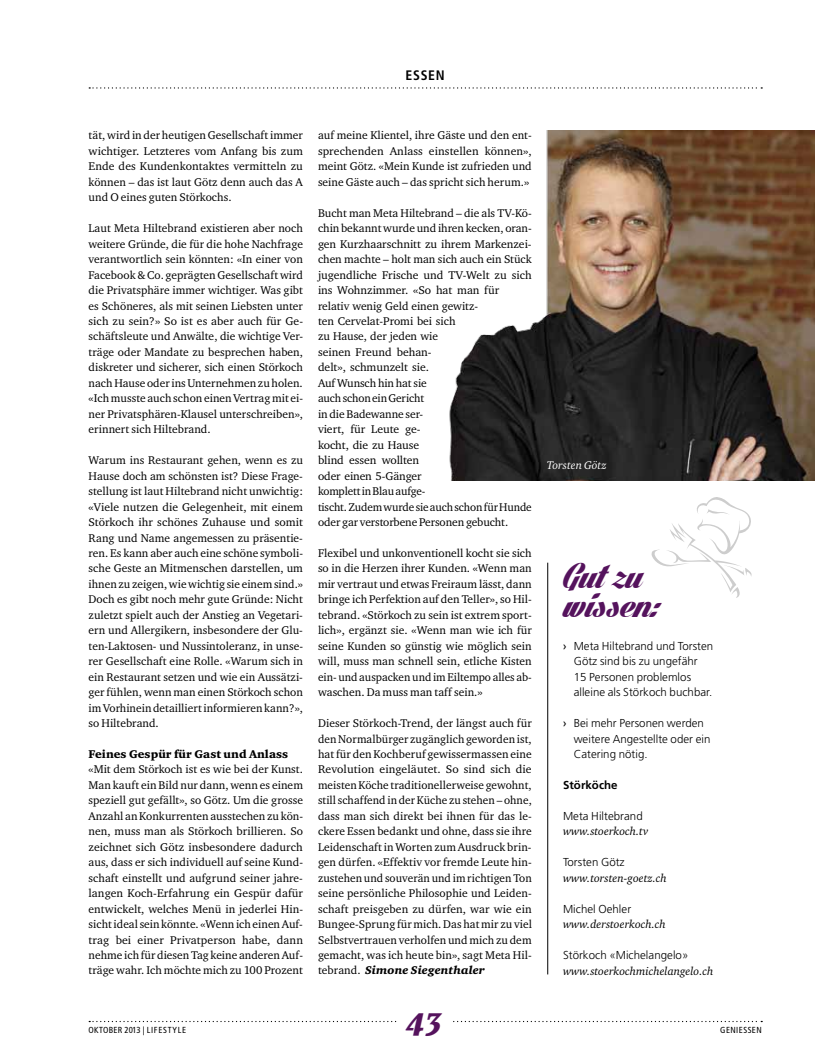
<style>
.page{position:relative;width:815px;height:1063px;background:#fff}
.page>*{position:absolute;margin:0;border:0;box-sizing:border-box;transform-origin:0 0}
.t1{font:37.5px/28.8px "Lighthouse Personal Use";color:#55135d}
.t2{font:35px "Sprint";color:#55135d;scale:.84 1}
.t3{font:700 condensed 13.75px "Frutiger LT Std";color:#000}
.t4{font:11.5px/15.5px "Charter ITC";color:#000;text-align:justify}
.t5{font:300 11.5px/15.5px "Frutiger LT Std";letter-spacing:.005em;color:#000}
.t6{font:italic 11.5px "Charter ITC";letter-spacing:.005em;color:#000}
.t7{font:11.5px "Charter ITC Blac";letter-spacing:.005em;color:#000}
.t8{font:11.5px "Charter ITC Blac Ital";letter-spacing:.01em;color:#000}
.t9{font:11.5px "Charter ITC Regu Ital OS";letter-spacing:.005em;color:#fff}
.t10{font:700 11.5px "Frutiger LT Std";letter-spacing:.005em;color:#000}
.t11{font:condensed 8.75px "Frutiger LT Std";letter-spacing:.05em;color:#000}
.s1{font-family:"Charter ITC"}
.s2{font-weight:400}
</style>
<div class="page">
<img style="left:449px;top:131px;width:366px;height:349px">
<svg style="left:651px;top:497px;width:101px;height:101px"></svg>
<svg style="left:89px;top:1021px;width:673px;height:1px"></svg>
<div style="left:398px;top:1005px;width:54px;height:58px;background:#fff"></div>
<svg style="left:89px;top:87px;width:673px;height:2px"></svg>
<hr style="left:547px;top:563px;width:1px;height:411px;background:#000">
<p class="t3" style="left:406px;top:67px;width:41px">ESSEN</p>
<p class="t4" style="left:89px;top:128px;width:216px">tät, wird in der heutigen Gesellschaft immer wichtiger. Letzteres vom Anfang bis zum Ende des Kundenkontaktes vermitteln zu können – das ist laut Götz denn auch das A und O eines guten Störkochs.</p>
<p class="t4" style="left:89px;top:220px;width:216px">Laut Meta Hiltebrand existieren aber noch weitere Gründe, die für die hohe Nachfrage verantwortlich sein könnten: «In einer von Facebook &amp; Co. geprägten Gesellschaft wird die Privatsphäre immer wichtiger. Was gibt es Schöneres, als mit seinen Liebsten unter sich zu sein?» So ist es aber auch für Ge&shy;schäftsleute und Anwälte, die wichtige Ver&shy;träge oder Mandate zu besprechen haben, diskreter und sicherer, sich einen Störkoch nach Hause oder ins Unternehmen zu holen. «Ich musste auch schon einen Vertrag mit ei&shy;ner Privatsphären-Klausel unterschreiben», erinnert sich Hiltebrand.</p>
<p class="t4" style="left:89px;top:452px;width:216px">Warum ins Restaurant gehen, wenn es zu Hause doch am schönsten ist? Diese Frage&shy;stellung ist laut Hiltebrand nicht unwichtig: «Viele nutzen die Gelegenheit, mit einem Störkoch ihr schönes Zuhause und somit Rang und Name angemessen zu präsentie&shy;ren. Es kann aber auch eine schöne symboli&shy;sche Geste an Mitmenschen darstellen, um ihnen zu zeigen, wie wichtig sie einem sind.» Doch es gibt noch mehr gute Gründe: Nicht zuletzt spielt auch der Anstieg an Vegetari&shy;ern und Allergikern, insbesondere der Glu&shy;ten-Laktosen- und Nussintoleranz, in unse&shy;rer Gesellschaft eine Rolle. «Warum sich in ein Restaurant setzen und wie ein Aussätzi&shy;ger fühlen, wenn man einen Störkoch schon im Vorhinein detailliert informieren kann?», so Hiltebrand.</p>
<p class="t7" style="left:89px;top:747px;width:201px">Feines Gespür für Gast und Anlass</p>
<p class="t4" style="left:89px;top:761px;width:216px">«Mit dem Störkoch ist es wie bei der Kunst.<br>Man kauft ein Bild nur dann, wenn es einem speziell gut gefällt», so Götz. Um die grosse Anzahl an Konkurrenten ausstechen zu kön&shy;nen, muss man als Störkoch brillieren. So zeichnet sich Götz insbesondere dadurch aus, dass er sich individuell auf seine Kund&shy;schaft einstellt und aufgrund seiner jahre&shy;langen Koch-Erfahrung ein Gespür dafür entwickelt, welches Menü in jederlei Hin&shy;sicht ideal sein könnte. «Wenn ich einen Auf&shy;trag bei einer Privatperson habe, dann nehme ich für diesen Tag keine anderen Auf&shy;träge wahr. Ich möchte mich zu 100 Prozent</p>
<p class="t4" style="left:318px;top:128px;width:215px">auf meine Klientel, ihre Gäste und den ent&shy;sprechenden Anlass einstellen können», meint Götz. «Mein Kunde ist zufrieden und seine Gäste auch – das spricht sich herum.»</p>
<p class="t4" style="left:318px;top:205px;width:215px;text-align:left">Bucht man Meta Hiltebrand – die als TV-Kö&shy;chin bekannt wurde und ihren kecken, oran&shy;gen Kurzhaarschnitt zu ihrem Markenzei&shy;chen machte – holt man sich auch ein Stück jugendliche Frische und TV-Welt zu sich ins Wohnzimmer. «So hat man für relativ wenig Geld einen gewitz-<br>ten Cervelat-Promi bei sich<br>zu Hause, der jeden wie<br>seinen Freund behan-<br>delt», schmunzelt sie.<br>Auf Wunsch hin hat sie<br>auch schon ein Gericht<br>in die Badewanne ser-<br>viert, für Leute ge-<br>kocht, die zu Hause<br>blind essen wollten<br>oder einen 5-Gänger<br>komplett in Blau aufge-<br>tischt. Zudem wurde sie auch schon für Hunde oder gar verstorbene Personen gebucht.</p>
<p class="t4" style="left:318px;top:545px;width:215px">Flexibel und unkonventionell kocht sie sich so in die Herzen ihrer Kunden. «Wenn man mir vertraut und etwas Freiraum lässt, dann bringe ich Perfektion auf den Teller», so Hil&shy;tebrand. «Störkoch zu sein ist extrem sport&shy;lich», ergänzt sie. «Wenn man wie ich für seine Kunden so günstig wie möglich sein will, muss man schnell sein, etliche Kisten ein- und auspacken und im Eiltempo alles ab&shy;waschen. Da muss man taff sein.»</p>
<p class="t4" style="left:318px;top:715px;width:215px">Dieser Störkoch-Trend, der längst auch für den Normalbürger zugänglich geworden ist, hat für den Kochberuf gewissermassen eine Revolution eingeläutet. So sind sich die meisten Köche traditionellerweise gewohnt, still schaffend in der Küche zu stehen – ohne, dass man sich direkt bei ihnen für das le&shy;ckere Essen bedankt und ohne, dass sie ihre Leidenschaft in Worten zum Ausdruck brin&shy;gen dürfen. «Effektiv vor fremde Leute hin&shy;zustehen und souverän und im richtigen Ton seine persönliche Philosophie und Leiden&shy;schaft preisgeben zu dürfen, war wie ein Bungee-Sprung für mich. Das hat mir zu viel Selbstvertrauen verholfen und mich zu dem gemacht, was ich heute bin», sagt Meta Hil-</p>
<p class="t8" style="left:318px;top:963px;width:168px"><span class="s1">tebrand.</span> Simone Siegenthaler</p>
<p class="t11" style="left:89px;top:1024px;width:99px">OKTOBER 2013 | LIFESTYLE</p>
<h2 class="t2" style="left:408px;top:999px;width:43px">43</h2>
<p class="t9" style="left:547px;top:458px;width:61px">Torsten Götz</p>
<h1 class="t1" style="left:563px;top:561px;width:97px">Gut zu wissen:</h1>
<p class="t5" style="left:574px;top:638px;width:141px;text-indent:-11px"><span class="s2">›</span> Meta Hiltebrand und Torsten<br>Götz sind bis zu ungefähr<br>15 Personen problemlos alleine als Störkoch buchbar.</p>
<p class="t5" style="left:574px;top:716px;width:138px;text-indent:-11px"><span class="s2">›</span> Bei mehr Personen werden weitere Angestellte oder ein<br>Catering nötig.</p>
<p class="t10" style="left:563px;top:778px;width:56px">Störköche</p>
<p class="t5" style="left:563px;top:808px;width:81px">Meta Hiltebrand</p>
<p class="t6" style="left:563px;top:824px;width:87px">www.stoerkoch.tv</p>
<p class="t5" style="left:563px;top:855px;width:63px">Torsten Götz</p>
<p class="t6" style="left:563px;top:871px;width:105px">www.torsten-goetz.ch</p>
<p class="t5" style="left:563px;top:901px;width:70px">Michel Oehler</p>
<p class="t6" style="left:563px;top:917px;width:104px">www.derstoerkoch.ch</p>
<p class="t5" style="left:563px;top:947px;width:127px">Störkoch «Michelangelo»</p>
<p class="t6" style="left:563px;top:964px;width:152px">www.stoerkochmichelangelo.ch</p>
<p class="t11" style="left:720px;top:1024px;width:43px">gENIESSEN</p>
</div>
